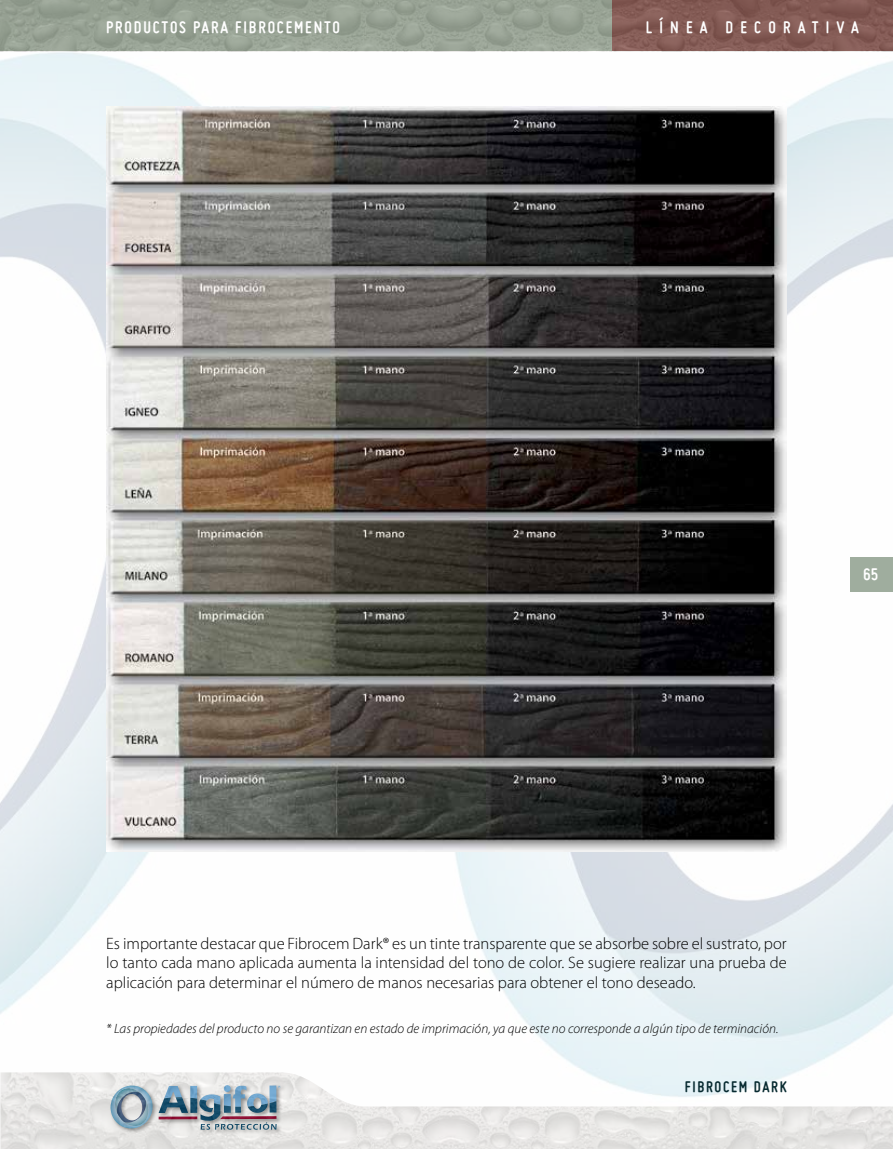
<style>
.page{position:relative;width:893px;height:1149px;background:#fff}
.page>*{position:absolute;margin:0;border:0;box-sizing:border-box;transform-origin:0 0}
.t1{font:700 18px "Miso";letter-spacing:.1em;color:#fff}
.t2{font:700 18px "Miso";letter-spacing:.4em;color:#fff}
.t3{font:300 16.5px/19.8px "Myriad Pro";color:#000;text-align:justify}
.t4{font:700 16.5px "Miso";letter-spacing:.1em;color:#072a30}
.t5{font:italic 300 13.5px "Myriad Pro";color:#000}
</style>
<div class="page">
<img style="left:0;top:51px;width:893px;height:1020px">
<div style="left:850px;top:557px;width:43px;height:34px;background:#9fad9e"></div>
<img style="left:0;top:0;width:893px;height:51px">
<img style="left:0;top:1071px;width:893px;height:77px">
<img style="left:106px;top:106px;width:681px;height:745px">
<p class="t1" style="left:106px;top:17px;width:235px">PRODUCTOS PARA FIBROCEMENTO</p>
<p class="t2" style="left:646px;top:17px;width:215px">LÍNEA DECORATIVA</p>
<p class="t1" style="left:863px;top:564px;width:16px">65</p>
<p class="t3" style="left:106px;top:932px;width:682px">Es importante destacar que Fibrocem Dark® es un tinte transparente que se absorbe sobre el sustrato, por lo tanto cada mano aplicada aumenta la intensidad del tono de color. Se sugiere realizar una prueba de aplicación para determinar el número de manos necesarias para obtener el tono deseado.</p>
<p class="t5" style="left:106px;top:1020px;width:674px">* Las propiedades del producto no se garantizan en estado de imprimación, ya que este no corresponde a algún tipo de terminación.</p>
<p class="t4" style="left:685px;top:1076px;width:103px">FIBROCEM DARK</p>
</div>
